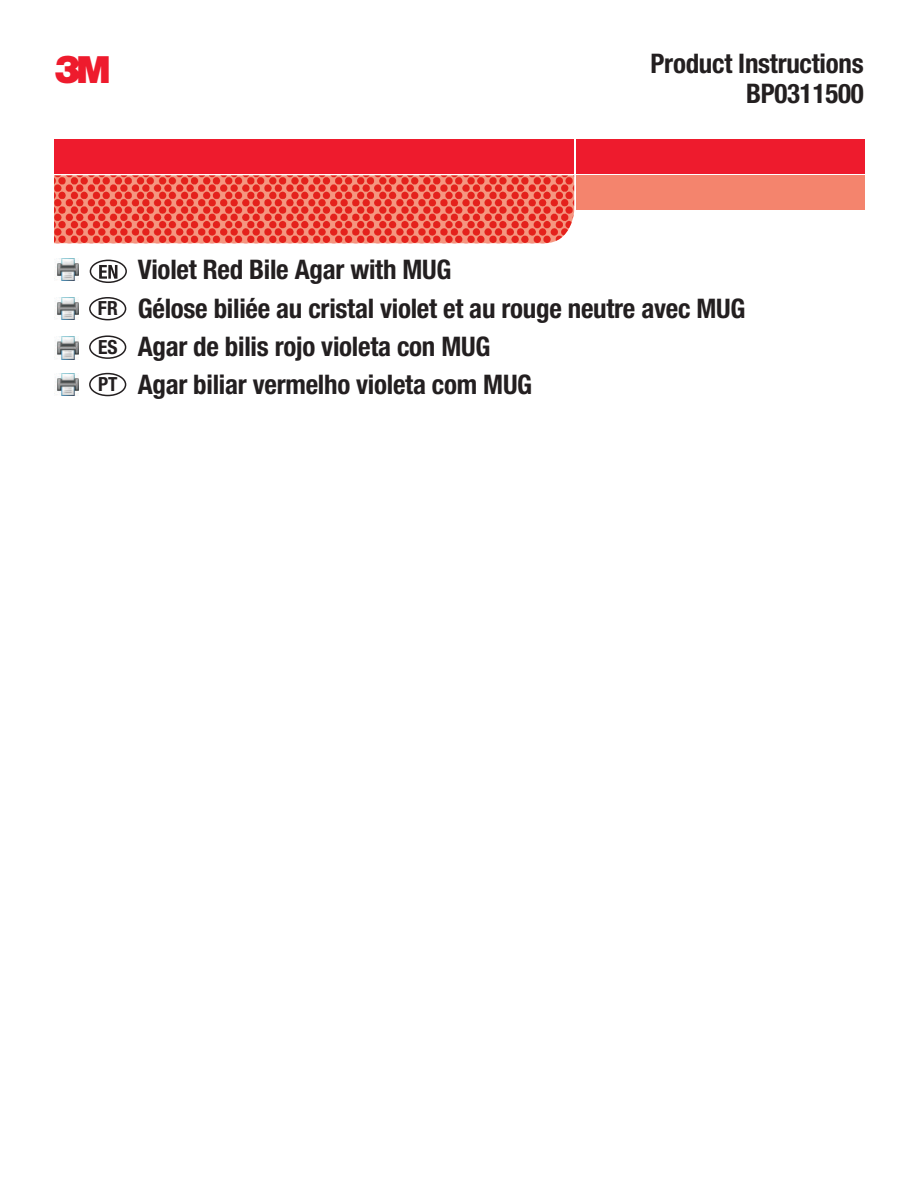
<style>
.page{position:relative;width:918px;height:1188px;background:#fff}
.page>*{position:absolute;margin:0;border:0;box-sizing:border-box;transform-origin:0 0}
.t1{font:39px "Logo 3 M Font";color:#ee1b2d}
.t2{font:700 condensed 27px/38.2px "Helvetica Neue LT Std";letter-spacing:-.01em;color:#231f20;text-align:right}
.t3{font:700 condensed 19.5px/38px "Helvetica Neue LT Std";color:#231f20;text-align:justify}
</style>
<div class="page">
<img style="left:55px;top:258px;width:24px;height:23px">
<div style="left:90px;top:260px;width:37px;height:23px;border:2px solid #231f20;border-radius:50%"></div>
<svg style="left:99px;top:265px;width:18px;height:14px"></svg>
<div style="left:55px;top:139px;width:519px;height:34px;background:#ee1b2d"></div>
<div style="left:577px;top:139px;width:288px;height:34px;background:#ee1b2d"></div>
<div style="left:577px;top:176px;width:288px;height:34px;background:#f4846d"></div>
<img style="left:54px;top:175px;width:520px;height:68px">
<img style="left:55px;top:297px;width:24px;height:23px">
<img style="left:55px;top:337px;width:24px;height:22px">
<img style="left:55px;top:373px;width:24px;height:23px">
<div style="left:89px;top:297px;width:37px;height:23px;border:2px solid #231f20;border-radius:50%"></div>
<div style="left:89px;top:335px;width:37px;height:24px;border:2px solid #231f20;border-radius:50%"></div>
<div style="left:89px;top:373px;width:37px;height:23px;border:2px solid #231f20;border-radius:50%"></div>
<h1 class="t1" style="left:56px;top:51px;width:64px">3</h1>
<p class="t2" style="left:651px;top:49px;width:215px;line-height:30px">Product Instructions<br>BP0311500</p>
<p class="t3" style="left:98px;top:289px;width:21px">FR ES PT</p>
<p class="t2" style="left:138px;top:250px;width:609px;text-align:left">Violet Red Bile Agar with MUG<br>Gélose biliée au cristal violet et au rouge neutre avec MUG Agar de bilis rojo violeta con MUG<br>Agar biliar vermelho violeta com MUG</p>
</div>
